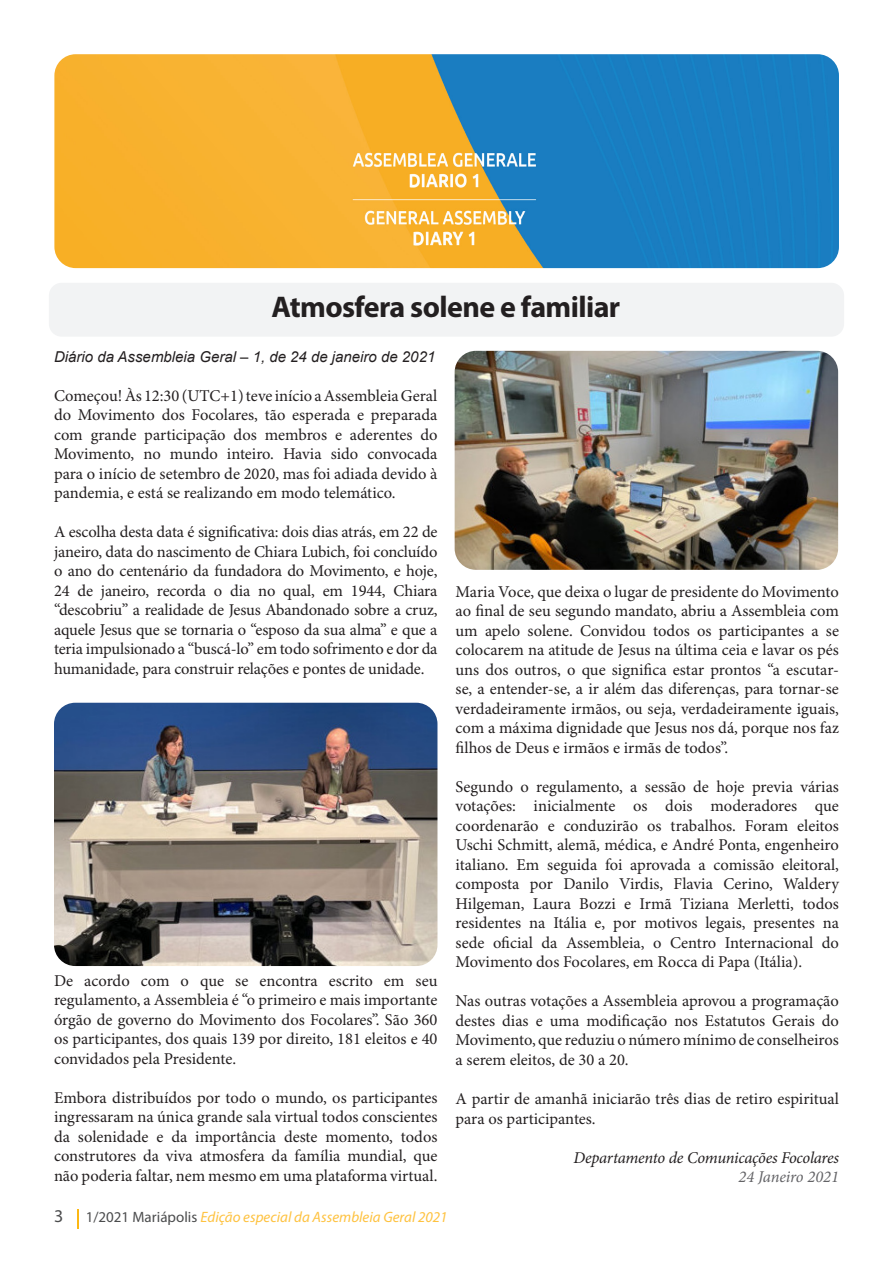
<style>
.page{position:relative;width:893px;height:1263px;background:#fff}
.page>*{position:absolute;margin:0;border:0;box-sizing:border-box;transform-origin:0 0}
.Titel_arial_20{font:700 30px "Myriad Pro";letter-spacing:-.02em;color:#231f20}
.t1{font:16.5px/19.5px "Minion Pro";color:#231f20;text-align:justify}
.t2{font:italic 16.5px "Minion Pro";letter-spacing:-.015em;color:#231f20}
.t3{font:italic 16.5px "Minion Pro";letter-spacing:-.005em;color:#636366}
.t4{font:italic 15px "Myriad Pro";color:#fec240}
.Intro{font:italic 15px "Arial";color:#231f20}
.s1{font-style:normal;font-size:18px;color:#4b4c4d}
.s2{font-style:normal;color:#4b4c4d}
</style>
<div class="page">
<svg style="left:77px;top:1209px;width:2px;height:19px"></svg>
<img style="left:54px;top:54px;width:785px;height:214px">
<div style="left:49px;top:283px;width:795px;height:54px;background:#f2f3f4;border-radius:13px"></div>
<img style="left:54px;top:703px;width:383px;height:263px">
<img style="left:455px;top:351px;width:383px;height:219px">
<p class="Titel_arial_20" style="left:271px;top:287px;width:350px">Atmosfera solene e familiar</p>
<p class="Intro" style="left:54px;top:347px;width:383px">Diário da Assembleia Geral – 1, de 24 de janeiro de 2021</p>
<p class="t1" style="left:54px;top:386px;width:385px">Começou! Às 12:30 (UTC+1) teve início a Assembleia Geral do Movimento dos Focolares, tão esperada e preparada com grande participação dos membros e aderentes do Movimento, no mundo inteiro. Havia sido convocada para o início de setembro de 2020, mas foi adiada devido à pandemia, e está se realizando em modo telemático.</p>
<p class="t1" style="left:54px;top:523px;width:385px">A escolha desta data é significativa: dois dias atrás, em 22 de janeiro, data do nascimento de Chiara Lubich, foi concluído o ano do centenário da fundadora do Movimento, e hoje, 24 de janeiro, recorda o dia no qual, em 1944, Chiara “descobriu” a realidade de Jesus Abandonado sobre a cruz, aquele Jesus que se tornaria o “esposo da sua alma” e que a teria impulsionado a “buscá-lo” em todo sofrimento e dor da humanidade, para construir relações e pontes de unidade.</p>
<p class="t1" style="left:455px;top:583px;width:385px">Maria Voce, que deixa o lugar de presidente do Movimento ao final de seu segundo mandato, abriu a Assembleia com um apelo solene. Convidou todos os participantes a se colocarem na atitude de Jesus na última ceia e lavar os pés uns dos outros, o que significa estar prontos “a escutar&shy;se, a entender-se, a ir além das diferenças, para tornar-se verdadeiramente irmãos, ou seja, verdadeiramente iguais, com a máxima dignidade que Jesus nos dá, porque nos faz filhos de Deus e irmãos e irmãs de todos”.</p>
<p class="t1" style="left:455px;top:778px;width:385px">Segundo o regulamento, a sessão de hoje previa várias votações: inicialmente os dois moderadores que coordenarão e conduzirão os trabalhos. Foram eleitos Uschi Schmitt, alemã, médica, e André Ponta, engenheiro italiano. Em seguida foi aprovada a comissão eleitoral, composta por Danilo Virdis, Flavia Cerino, Waldery Hilgeman, Laura Bozzi e Irmã Tiziana Merletti, todos residentes na Itália e, por motivos legais, presentes na sede oficial da Assembleia, o Centro Internacional do Movimento dos Focolares, em Rocca di Papa (Itália).</p>
<p class="t1" style="left:455px;top:992px;width:385px">Nas outras votações a Assembleia aprovou a programação destes dias e uma modificação nos Estatutos Gerais do Movimento, que reduziu o número mínimo de conselheiros a serem eleitos, de 30 a 20.</p>
<p class="t1" style="left:455px;top:1090px;width:385px">A partir de amanhã iniciarão três dias de retiro espiritual para os participantes.</p>
<p class="t2" style="left:573px;top:1146px;width:267px">Departamento de Comunicações Focolares</p>
<p class="t3" style="left:738px;top:1165px;width:102px">24 Janeiro 2021</p>
<p class="t1" style="left:54px;top:971px;width:385px">De acordo com o que se encontra escrito em seu regulamento, a Assembleia é “o primeiro e mais importante órgão de governo do Movimento dos Focolares”. São 360 os participantes, dos quais 139 por direito, 181 eleitos e 40 convidados pela Presidente.</p>
<p class="t1" style="left:54px;top:1088px;width:385px">Embora distribuídos por todo o mundo, os participantes ingressaram na única grande sala virtual todos conscientes da solenidade e da importância deste momento, todos construtores da viva atmosfera da família mundial, que não poderia faltar, nem mesmo em uma plataforma virtual.</p>
<p class="t4" style="left:54px;top:1208px;width:395px"><span class="s1">3</span> <span class="s2">1/2021 Mariápolis</span> Edição especial da Assembleia Geral 2021</p>
</div>
